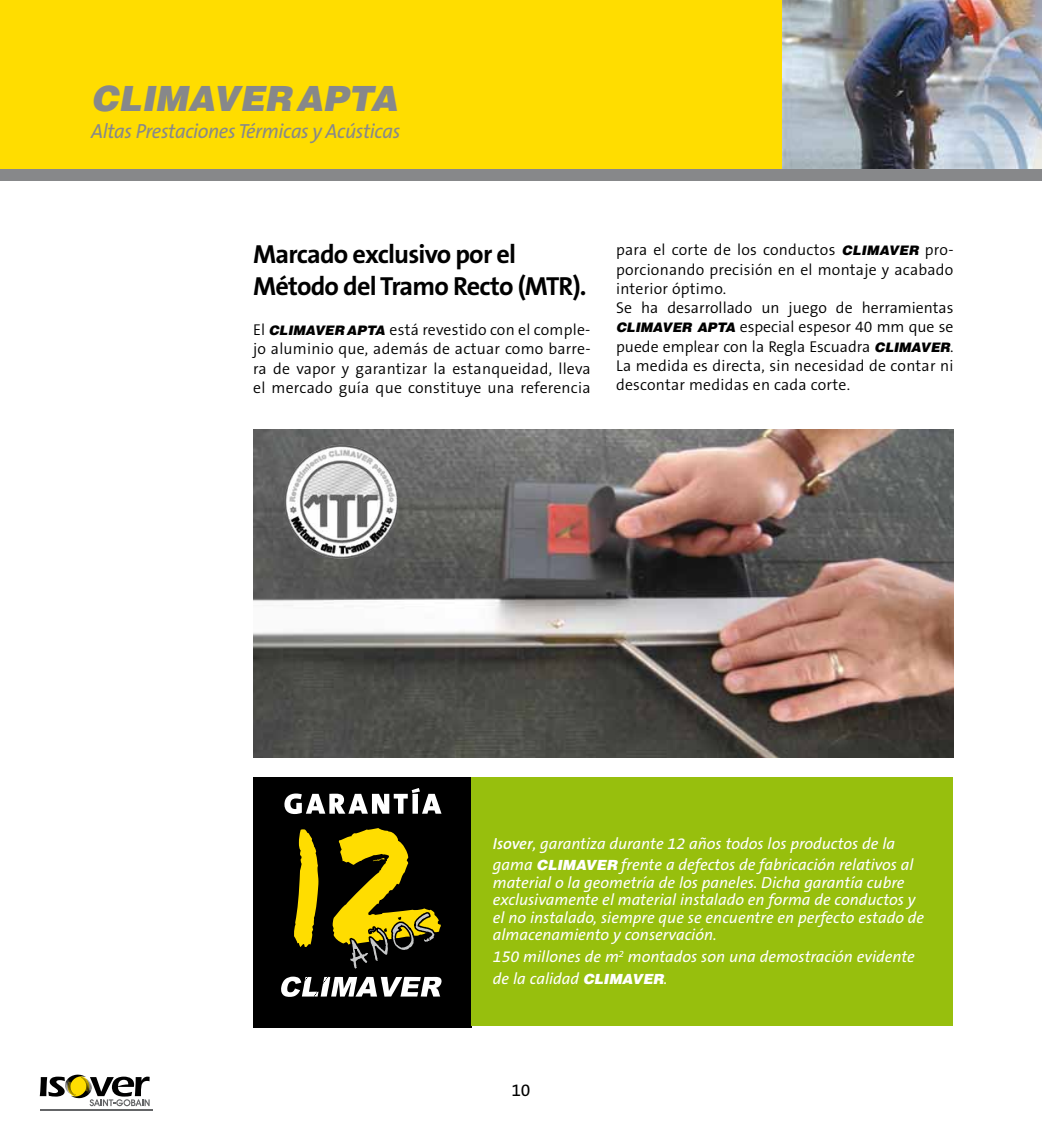
<style>
.page{position:relative;width:1042px;height:1141px;background:#fff}
.page>*{position:absolute;margin:0;border:0;box-sizing:border-box;transform-origin:0 0}
.t1{font:italic 900 34.82px "Helvetica";color:#87888a}
.t2{font:700 26.25px/31.5px "The Sans B7";letter-spacing:-.03em;color:#000}
.t3{font:italic 20.47px "The Sans B5 Plain";letter-spacing:-.02em;color:#87888a}
.t4{font:17.5px "The Sans B5 Plain";color:#000}
.t5{font:italic 16.1px/17.5px "The Sans B5 Plain";color:#fff}
.t6{font:300 15.75px/19.2px "The Sans B4";letter-spacing:.015em;color:#000;text-align:justify}
.s1{font-family:"Helvetica";font-weight:900;font-style:italic;font-size:13.12px}
.s2{font-family:"The Sans B6";font-weight:600}
.s3{font-family:"Helvetica";font-weight:900;font-size:14px}
</style>
<div class="page">
<svg style="left:40px;top:1074px;width:110px;height:32px"></svg>
<hr style="left:40px;top:1109px;width:112px;height:1px;background:#646567">
<img style="left:253px;top:429px;width:700px;height:329px">
<img style="left:284px;top:445px;width:114px;height:115px">
<div style="left:253px;top:777px;width:218px;height:250px;background:#000"></div>
<svg style="left:284px;top:788px;width:157px;height:26px"></svg>
<svg style="left:281px;top:828px;width:161px;height:169px"></svg>
<div style="left:471px;top:777px;width:481px;height:249px;background:#97bf0d"></div>
<img style="left:783px;top:0;width:259px;height:169px">
<div style="left:0;top:0;width:780px;height:169px;background:#fd0"></div>
<div style="left:0;top:169px;width:1042px;height:12px;background:#87888a"></div>
<h1 class="t1" style="left:91px;top:75px;width:308px">CLIMAVERAPTA</h1>
<p class="t3" style="left:91px;top:120px;width:310px">Altas Prestaciones Térmicas y Acústicas</p>
<h2 class="t2" style="left:253px;top:239px;width:335px">Marcado exclusivo por el<br>Método del Tramo Recto (MTR).</h2>
<p class="t6" style="left:253px;top:321px;width:339px">El <span class="s1">CLIMAVER APTA</span> está revestido con el comple&shy;jo aluminio que, además de actuar como barre&shy;ra de vapor y garantizar la estanqueidad, lleva el mercado guía que constituye una referencia</p>
<p class="t6" style="left:616px;top:241px;width:339px;text-align:left">para el corte de los conductos <span class="s1">CLIMAVER</span> pro&shy;porcionando precisión en el montaje y acabado interior óptimo.<br>Se ha desarrollado un juego de herramientas <span class="s1">CLIMAVER APTA</span> especial espesor 40 mm que se puede emplear con la Regla Escuadra <span class="s1">CLIMAVER</span>.<br>La medida es directa, sin necesidad de contar ni descontar medidas en cada corte.</p>
<p class="t5" style="left:493px;top:833px;width:422px;line-height:21.9px"><span class="s2">Isover</span>, garantiza durante 12 años todos los productos de la gama <span class="s3">CLIMAVER</span> frente a defectos de fabricación relativos al</p>
<p class="t5" style="left:493px;top:874px;width:433px">material o la geometría de los paneles. Dicha garantía cubre exclusivamente el material instalado en forma de conductos y el no instalado, siempre que se encuentre en perfecto estado de almacenamiento y conservación.</p>
<p class="t5" style="left:493px;top:946px;width:423px;line-height:21.9px">150 millones de m<sup>2</sup> montados son una demostración evidente de la calidad <span class="s3">CLIMAVER</span>.</p>
<p class="t4" style="left:511px;top:1081px;width:21px">10</p>
</div>
